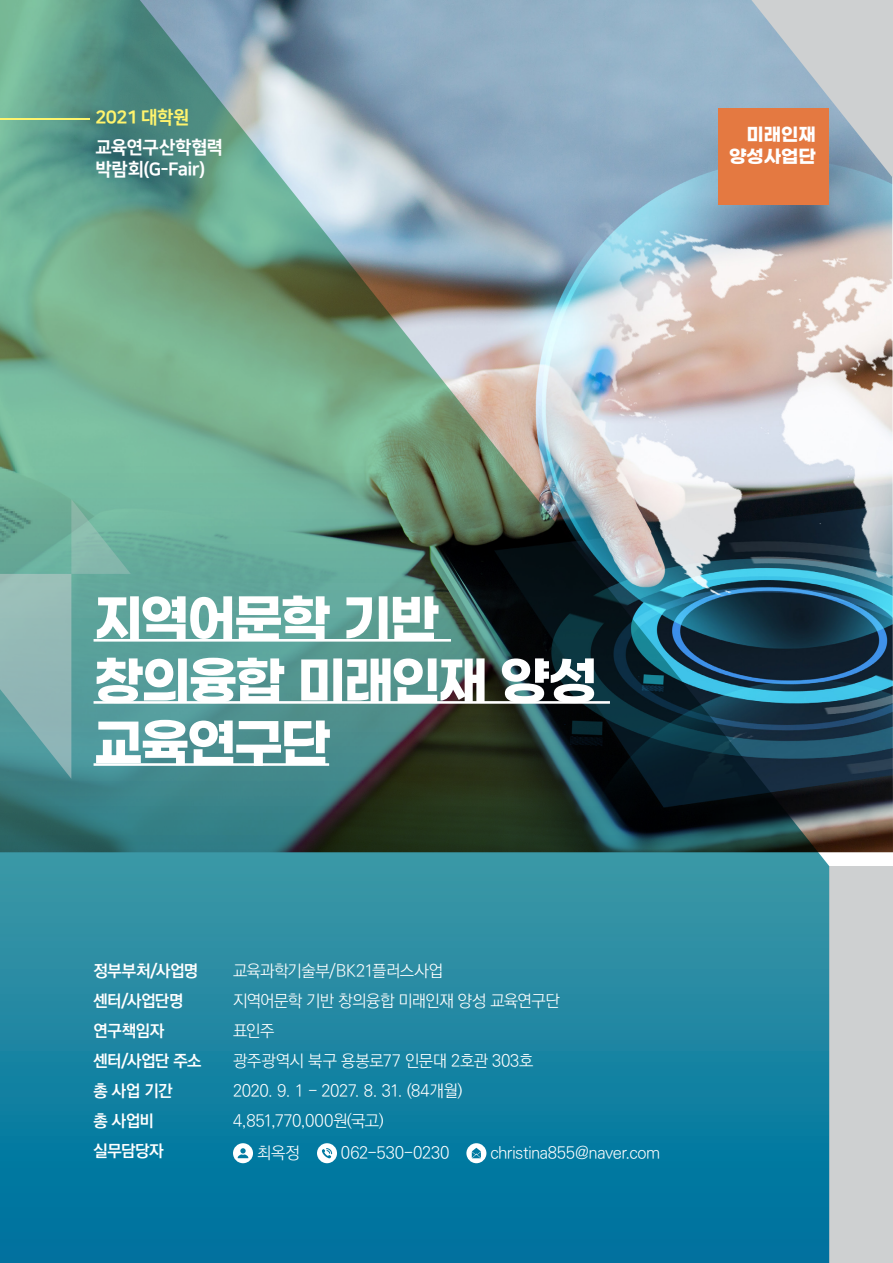
<style>
.page{position:relative;width:893px;height:1263px;background:#fff}
.page>*{position:absolute;margin:0;border:0;box-sizing:border-box;transform-origin:0 0}
.t1{font:700 51.75px "Gmarket Sans";letter-spacing:-.055em;color:#fff}
.t2{font:18px "Nanum Square EB";letter-spacing:-.03em;color:#fff}
.t3{font:700 18px "Gmarket Sans";color:#fff}
.t4{font:18px "Nanum Square EB";letter-spacing:-.03em;color:#fff46d}
.t5{font:300 16.5px "Ko Pub Dotum";letter-spacing:-.03em;color:#fff}
.t6{font:700 16.5px "Ko Pub Dotum";letter-spacing:-.025em;color:#fff}
</style>
<div class="page">
<img style="left:829px;top:178px;width:64px;height:674px">
<svg style="left:829px;top:0;width:64px;height:178px;background:#bbc4ca"></svg>
<div style="left:829px;top:866px;width:64px;height:397px;background:#ced0d1"></div>
<img style="left:0;top:0;width:829px;height:1263px">
<hr style="left:94px;top:639px;width:357px;height:3px;background:#fff">
<hr style="left:94px;top:701px;width:516px;height:3px;background:#fff">
<hr style="left:94px;top:763px;width:235px;height:3px;background:#fff">
<svg style="left:233px;top:1143px;width:20px;height:20px"></svg>
<svg style="left:317px;top:1143px;width:20px;height:20px"></svg>
<svg style="left:466px;top:1143px;width:20px;height:20px"></svg>
<hr style="left:0;top:118px;width:89px;height:2px;background:#fff46d">
<div style="left:719px;top:108px;width:110px;height:96px;background:#e47941"></div>
<svg style="left:0;top:499px;width:131px;height:280px;background:#71aba4"></svg>
<p class="t4" style="left:95px;top:107px;width:95px">2021 대학원</p>
<p class="t2" style="left:95px;top:137px;width:129px">교육연구산학협력</p>
<p class="t2" style="left:95px;top:159px;width:111px">박람회(G-Fair)</p>
<p class="t3" style="left:746px;top:124px;width:71px">미래인재</p>
<p class="t3" style="left:729px;top:146px;width:88px">양성사업단</p>
<p class="t1" style="left:94px;top:590px;width:347px">지역어문학 기반</p>
<p class="t1" style="left:94px;top:652px;width:506px">창의융합 미래인재 양성</p>
<p class="t1" style="left:94px;top:714px;width:238px">교육연구단</p>
<p class="t6" style="left:94px;top:963px;width:106px">정부부처/사업명</p>
<p class="t6" style="left:94px;top:993px;width:91px">센터/사업단명</p>
<p class="t6" style="left:94px;top:1023px;width:72px">연구책임자</p>
<p class="t6" style="left:94px;top:1053px;width:110px">센터/사업단 주소</p>
<p class="t6" style="left:94px;top:1083px;width:81px">총 사업 기간</p>
<p class="t6" style="left:94px;top:1113px;width:62px">총 사업비</p>
<p class="t6" style="left:94px;top:1143px;width:72px">실무담당자</p>
<p class="t5" style="left:233px;top:963px;width:212px">교육과학기술부/BK21플러스사업</p>
<p class="t5" style="left:233px;top:993px;width:328px">지역어문학 기반 창의융합 미래인재 양성 교육연구단</p>
<p class="t5" style="left:233px;top:1023px;width:43px">표인주</p>
<p class="t5" style="left:233px;top:1053px;width:302px">광주광역시 북구 용봉로77 인문대 2호관 303호</p>
<p class="t5" style="left:233px;top:1083px;width:231px">2020. 9. 1 - 2027. 8. 31. (84개월)</p>
<p class="t5" style="left:233px;top:1113px;width:152px">4,851,770,000원(국고)</p>
<p class="t5" style="left:257px;top:1145px;width:44px">최옥정</p>
<p class="t5" style="left:341px;top:1145px;width:110px">062-530-0230</p>
<p class="t5" style="left:490px;top:1145px;width:172px">christina855@naver.com</p>
</div>
